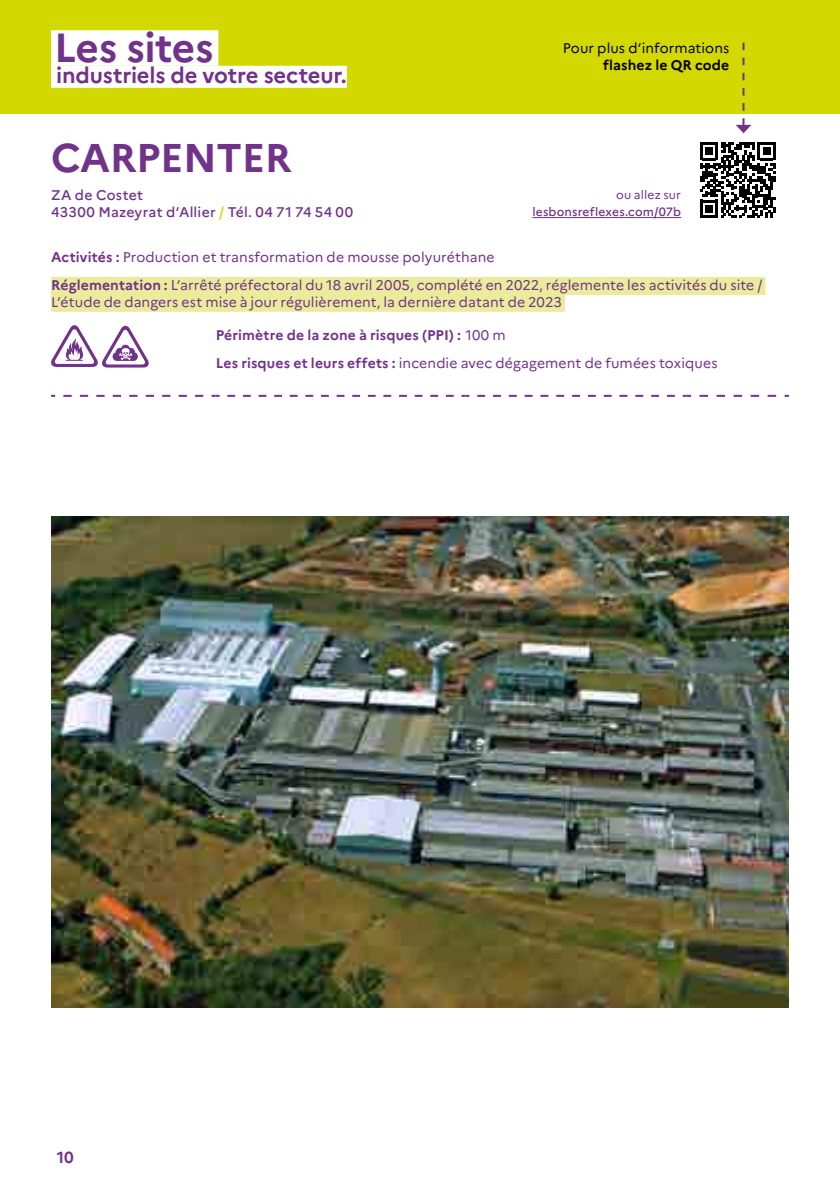
<style>
.page{position:relative;width:840px;height:1191px;background:#fff}
.page>*{position:absolute;margin:0;border:0;box-sizing:border-box;transform-origin:0 0}
.t1{font:700 40.6px "Marianne";letter-spacing:-.015em;color:#71328a}
.Nom_Entreprise{font:700 40px "Marianne";letter-spacing:-.01em;color:#71328a}
.t2{font:700 22px "Marianne";letter-spacing:-.005em;color:#71328a}
.t3{font:700 16px "Marianne";color:#71328a}
.Réglementation{font:14px/16.8px "Marianne";letter-spacing:.005em;color:#71328a}
.Texte_tableau_Entreprises{font:14px "Marianne";letter-spacing:.01em;color:#71328a}
.Adresse{font:500 14px/16.8px "Marianne";letter-spacing:.02em;color:#71328a}
.Zone_à_risque{font:700 14px "Marianne";letter-spacing:.01em;color:#71328a}
.t4{font:14px "Marianne";letter-spacing:.005em;color:#000}
.t5{font:700 14px "Marianne";letter-spacing:.01em;color:#000}
.Sit_QR_code{font:500 12px "Marianne";letter-spacing:.015em;color:#71328a}
.Texte_QR_Code{font:12px "Marianne";letter-spacing:.01em;color:#71328a}
.s1{color:#d3d800}
.s2{font-weight:700}
.s3{font-weight:400}
</style>
<div class="page">
<img style="left:51px;top:516px;width:737px;height:491px">
<svg style="left:63px;top:395px;width:156px;height:2px"></svg>
<svg style="left:227px;top:395px;width:242px;height:2px"></svg>
<svg style="left:477px;top:395px;width:213px;height:2px"></svg>
<svg style="left:699px;top:395px;width:89px;height:2px"></svg>
<hr style="left:532px;top:217px;width:148px;height:1px;background:#71328a">
<div style="left:51px;top:277px;width:714px;height:18px;background:#eaeb9b"></div>
<div style="left:51px;top:294px;width:513px;height:18px;background:#eaeb9b"></div>
<svg style="left:700px;top:142px;width:75px;height:76px"></svg>
<svg style="left:105px;top:367px;width:41px;height:1px"></svg>
<svg style="left:51px;top:325px;width:98px;height:42px"></svg>
<div style="left:0;top:0;width:839px;height:113px;background:#d3d800"></div>
<div style="left:51px;top:30px;width:167px;height:36px;background:#fff"></div>
<div style="left:51px;top:66px;width:296px;height:22px;background:#fff"></div>
<svg style="left:735px;top:43px;width:15px;height:90px"></svg>
<h1 class="t1" style="left:54px;top:23px;width:161px">Les sites</h1>
<h3 class="t2" style="left:56px;top:61px;width:292px">industriels de votre secteur.</h3>
<p class="t4" style="left:562px;top:39px;width:168px">Pour plus d’informations</p>
<p class="t5" style="left:602px;top:56px;width:128px">flashez le QR code</p>
<p class="Nom_Entreprise" style="left:51px;top:133px;width:242px">CARPENTER</p>
<p class="Adresse" style="left:51px;top:187px;width:303px">ZA de Costet<br>43300 Mazeyrat d’Allier <span class="s1">/</span> Tél. 04 71 74 54 00</p>
<p class="Texte_QR_Code" style="left:615px;top:187px;width:66px">ou allez sur</p>
<p class="Sit_QR_code" style="left:532px;top:204px;width:150px">lesbonsreflexes.com/07b</p>
<p class="Texte_tableau_Entreprises" style="left:51px;top:248px;width:445px"><span class="s2">Activités :</span> Production et transformation de mousse polyuréthane</p>
<p class="Réglementation" style="left:51px;top:276px;width:712px"><span class="s2">Réglementation :</span> L’arrêté préfectoral du 18 avril 2005, complété en 2022, réglemente les activités du site /<br>L’étude de dangers est mise à jour régulièrement, la dernière datant de 2023</p>
<p class="Zone_à_risque" style="left:215px;top:326px;width:291px">Périmètre de la zone à risques (PPI) : <span class="s3">100 m</span></p>
<p class="Texte_tableau_Entreprises" style="left:215px;top:354px;width:503px"><span class="s2">Les risques et leurs effets :</span> incendie avec dégagement de fumées toxiques</p>
<p class="t3" style="left:57px;top:1147px;width:19px">10</p>
</div>
